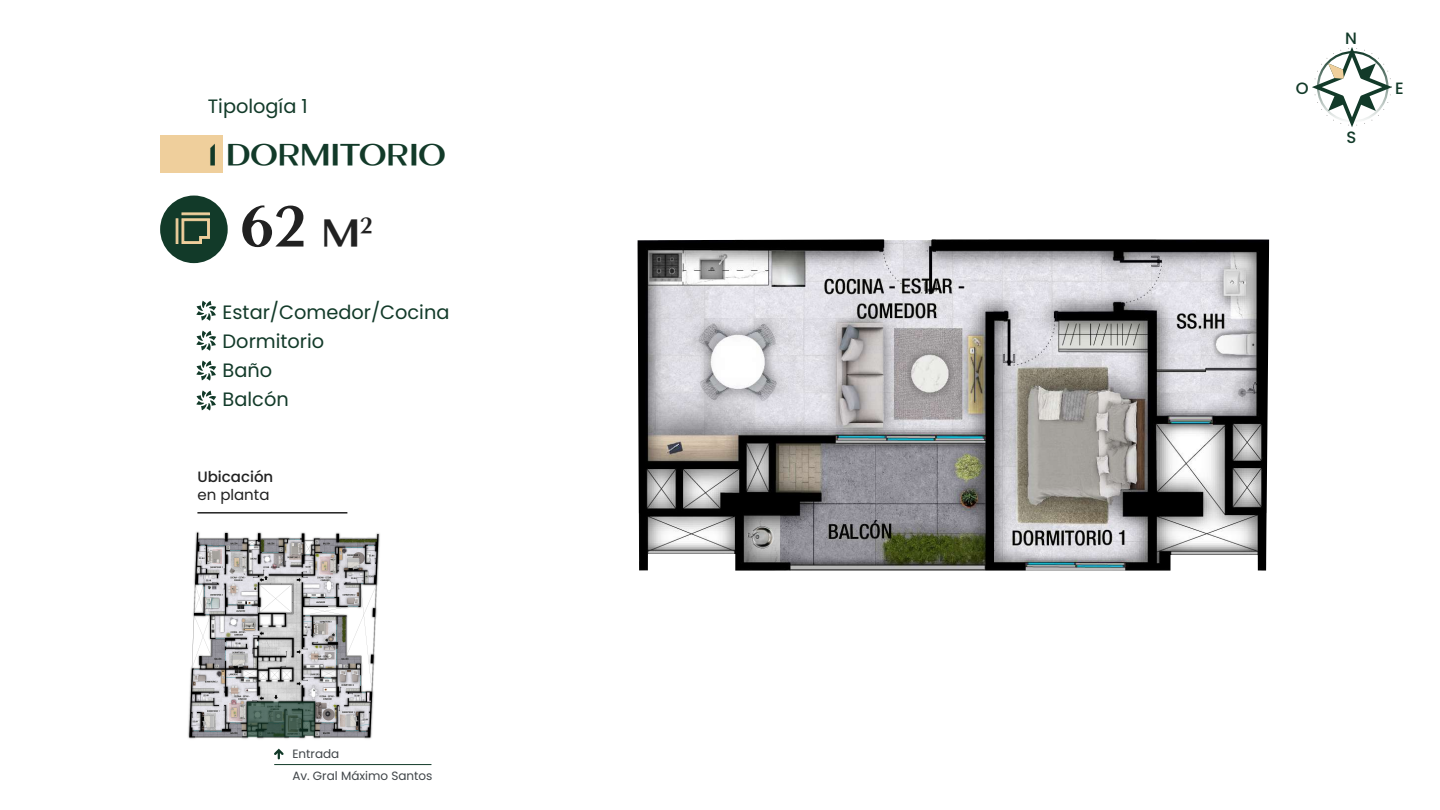
<style>
.page{position:relative;width:1440px;height:810px;background:#fff}
.page>*{position:absolute;margin:0;border:0;box-sizing:border-box;transform-origin:0 0}
.t1{font:700 56.1px "Mansory";color:#212121}
.t2{font:700 30px "Mansory";letter-spacing:-.01em;color:#123a29}
.t3{font:19.35px/29.1px "Poppins";color:#123a29}
.t4{font:500 16.42px "Poppins";color:#123a29}
.t5{font:500 15px "Poppins";color:#212121}
.t6{font:15px "Poppins";color:#212121}
.t7{font:12px "Poppins";color:#3f4448}
.s1{font-size:37.88px}
</style>
<div class="page">
<hr style="left:197px;top:512px;width:150px;height:2px;background:#212121">
<div style="left:160px;top:135px;width:63px;height:37px;background:#efcf9c"></div>
<div style="left:160px;top:196px;width:68px;height:67px;background:#123a29;border-radius:50%"></div>
<svg style="left:181px;top:218px;width:29px;height:26px"></svg>
<div style="left:182px;top:213px;width:28px;height:2px;background:#efcf9c;border:1px solid #efcf9c"></div>
<div style="left:176px;top:218px;width:2px;height:26px;background:#efcf9c;border:1px solid #efcf9c"></div>
<img style="left:188px;top:531px;width:192px;height:218px">
<img style="left:638px;top:239px;width:631px;height:332px">
<svg style="left:247px;top:702px;width:68px;height:35px"></svg>
<svg style="left:1312px;top:47px;width:80px;height:80px"></svg>
<hr style="left:274px;top:764px;width:157px;height:1px;background:#123a29">
<svg style="left:274px;top:749px;width:10px;height:10px"></svg>
<svg style="left:196px;top:301px;width:20px;height:20px"></svg>
<svg style="left:196px;top:331px;width:20px;height:20px"></svg>
<svg style="left:196px;top:361px;width:20px;height:20px"></svg>
<svg style="left:196px;top:390px;width:20px;height:21px"></svg>
<p class="t3" style="left:208px;top:92px;width:102px">Tipología 1</p>
<h2 class="t2" style="left:208px;top:135px;width:240px">1 DORMITORIO</h2>
<h1 class="t1" style="left:239px;top:190px;width:135px">62 <span class="s1">M</span><sup>2</sup></h1>
<p class="t3" style="left:223px;top:297px;width:228px">Estar/Comedor/Cocina<br>Dormitorio<br>Baño<br>Balcón</p>
<p class="t5" style="left:197px;top:468px;width:77px">Ubicación</p>
<p class="t6" style="left:197px;top:486px;width:74px">en planta</p>
<p class="t7" style="left:292px;top:747px;width:49px">Entrada</p>
<p class="t7" style="left:292px;top:769px;width:142px">Av. Gral Máximo Santos</p>
<p class="t4" style="left:1345px;top:28px;width:13px">N</p>
<p class="t4" style="left:1296px;top:78px;width:14px">O</p>
<p class="t4" style="left:1395px;top:78px;width:10px">E</p>
<p class="t4" style="left:1347px;top:128px;width:11px">S</p>
</div>
